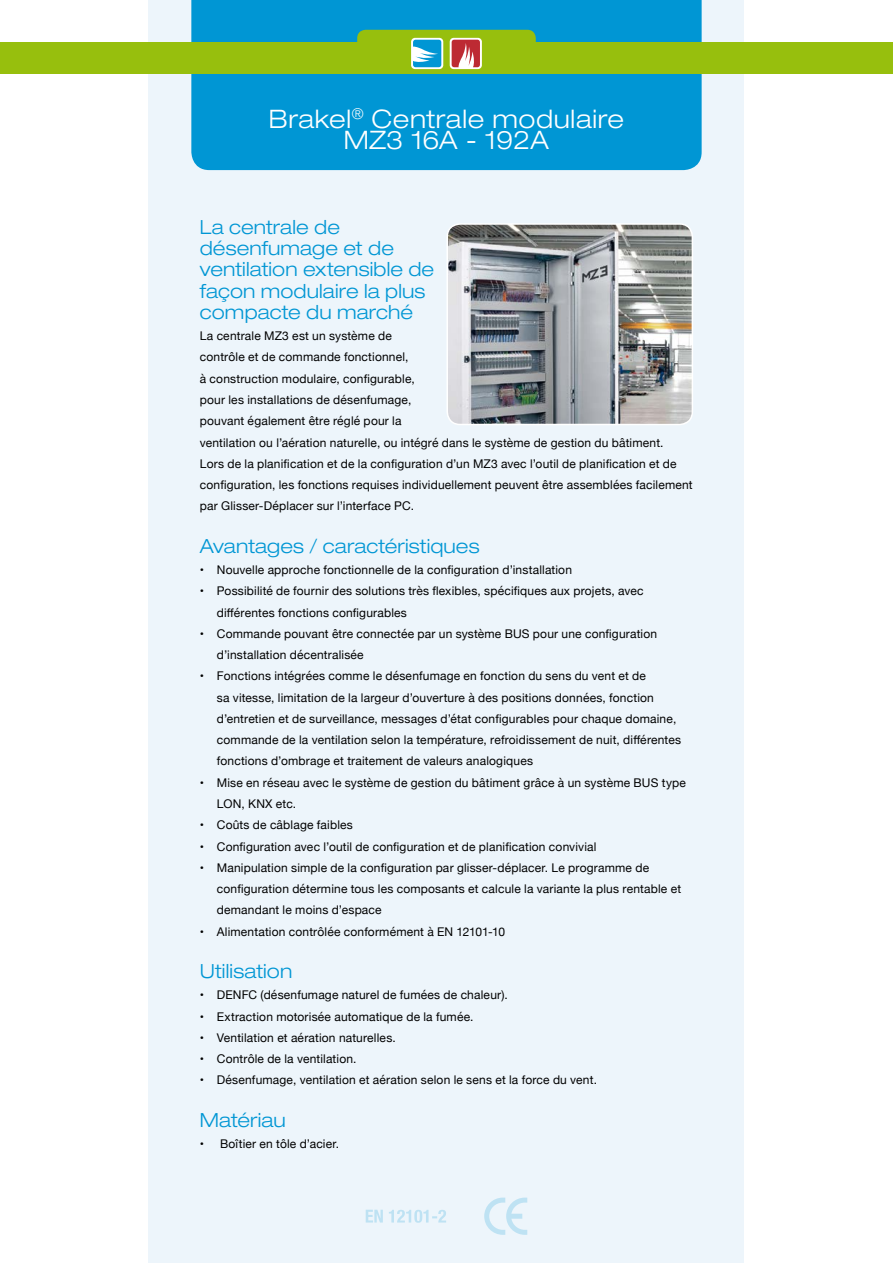
<style>
.page{position:relative;width:893px;height:1263px;background:#fff}
.page>*{position:absolute;margin:0;border:0;box-sizing:border-box;transform-origin:0 0}
.t1{font:300 expanded 25.5px/21.3px "Helvetica Neue";letter-spacing:.025em;color:#fff;text-align:center}
.t2{font:300 expanded 19.5px/21.3px "Helvetica Neue";letter-spacing:.005em;color:#0096d4}
.t3{font:12px/21.3px "Helvetica Neue";letter-spacing:.015em;color:#000}
</style>
<div class="page">
<div style="left:149px;top:0;width:595px;height:1263px;background:#edf5fb"></div>
<div style="left:191px;top:0;width:511px;height:170px;background:#0096d4"></div>
<div style="left:0;top:43px;width:893px;height:31px;background:#97bf0d"></div>
<img style="left:449px;top:226px;width:241px;height:196px">
<div style="left:446px;top:223px;width:247px;height:202px;border:2px solid #fff;border-radius:13px"></div>
<svg style="left:411px;top:38px;width:32px;height:31px"></svg>
<svg style="left:450px;top:38px;width:32px;height:31px"></svg>
<svg style="left:357px;top:30px;width:179px;height:37px"></svg>
<svg style="left:366px;top:1210px;width:80px;height:13px"></svg>
<svg style="left:484px;top:1197px;width:43px;height:38px"></svg>
<h1 class="t1" style="left:269px;top:108px;width:357px">Brakel<sup>®</sup> Centrale modulaire<br>MZ3 16A - 192A</h1>
<h2 class="t2" style="left:200px;top:216px;width:236px">La centrale de désenfumage et de ventilation extensible de façon modulaire la plus compacte du marché</h2>
<p class="t3" style="left:200px;top:326px;width:494px">La centrale MZ3 est un système de<br>contrôle et de commande fonctionnel,<br>à construction modulaire, configurable,<br>pour les installations de désenfumage,<br>pouvant également être réglé pour la<br>ventilation ou l’aération naturelle, ou intégré dans le système de gestion du bâtiment.<br>Lors de la planification et de la configuration d’un MZ3 avec l’outil de planification et de configuration, les fonctions requises individuellement peuvent être assemblées facilement par Glisser-Déplacer sur l’interface PC.</p>
<h2 class="t2" style="left:200px;top:535px;width:281px">Avantages / caractéristiques</h2>
<p class="t3" style="left:200px;top:560px;width:374px">• Nouvelle approche fonctionnelle de la configuration d’installation</p>
<p class="t3" style="left:217px;top:581px;width:428px;text-indent:-17px">• Possibilité de fournir des solutions très flexibles, spécifiques aux projets, avec différentes fonctions configurables</p>
<p class="t3" style="left:217px;top:624px;width:442px;text-indent:-17px">• Commande pouvant être connectée par un système BUS pour une configuration d’installation décentralisée</p>
<p class="t3" style="left:217px;top:666px;width:466px;text-indent:-17px">• Fonctions intégrées comme le désenfumage en fonction du sens du vent et de<br>sa vitesse, limitation de la largeur d’ouverture à des positions données, fonction d’entretien et de surveillance, messages d’état configurables pour chaque domaine, commande de la ventilation selon la température, refroidissement de nuit, différentes fonctions d’ombrage et traitement de valeurs analogiques</p>
<p class="t3" style="left:217px;top:772px;width:471px;text-indent:-17px">• Mise en réseau avec le système de gestion du bâtiment grâce à un système BUS type<br>LON, KNX etc.</p>
<p class="t3" style="left:200px;top:815px;width:155px">• Coûts de câblage faibles</p>
<p class="t3" style="left:200px;top:836px;width:398px">• Configuration avec l’outil de configuration et de planification convivial</p>
<p class="t3" style="left:217px;top:857px;width:466px;text-indent:-17px">• Manipulation simple de la configuration par glisser-déplacer. Le programme de configuration détermine tous les composants et calcule la variante la plus rentable et demandant le moins d’espace</p>
<p class="t3" style="left:200px;top:921px;width:307px">• Alimentation contrôlée conformément à EN 12101-10</p>
<h2 class="t2" style="left:200px;top:960px;width:94px">Utilisation</h2>
<p class="t3" style="left:200px;top:985px;width:309px">• DENFC (désenfumage naturel de fumées de chaleur).</p>
<p class="t3" style="left:200px;top:1006px;width:275px">• Extraction motorisée automatique de la fumée.</p>
<p class="t3" style="left:200px;top:1027px;width:197px">• Ventilation et aération naturelles.</p>
<p class="t3" style="left:200px;top:1049px;width:158px">• Contrôle de la ventilation.</p>
<p class="t3" style="left:200px;top:1070px;width:399px">• Désenfumage, ventilation et aération selon le sens et la force du vent.</p>
<h2 class="t2" style="left:200px;top:1109px;width:87px">Matériau</h2>
<p class="t3" style="left:200px;top:1134px;width:141px">• Boîtier en tôle d’acier.</p>
</div>
